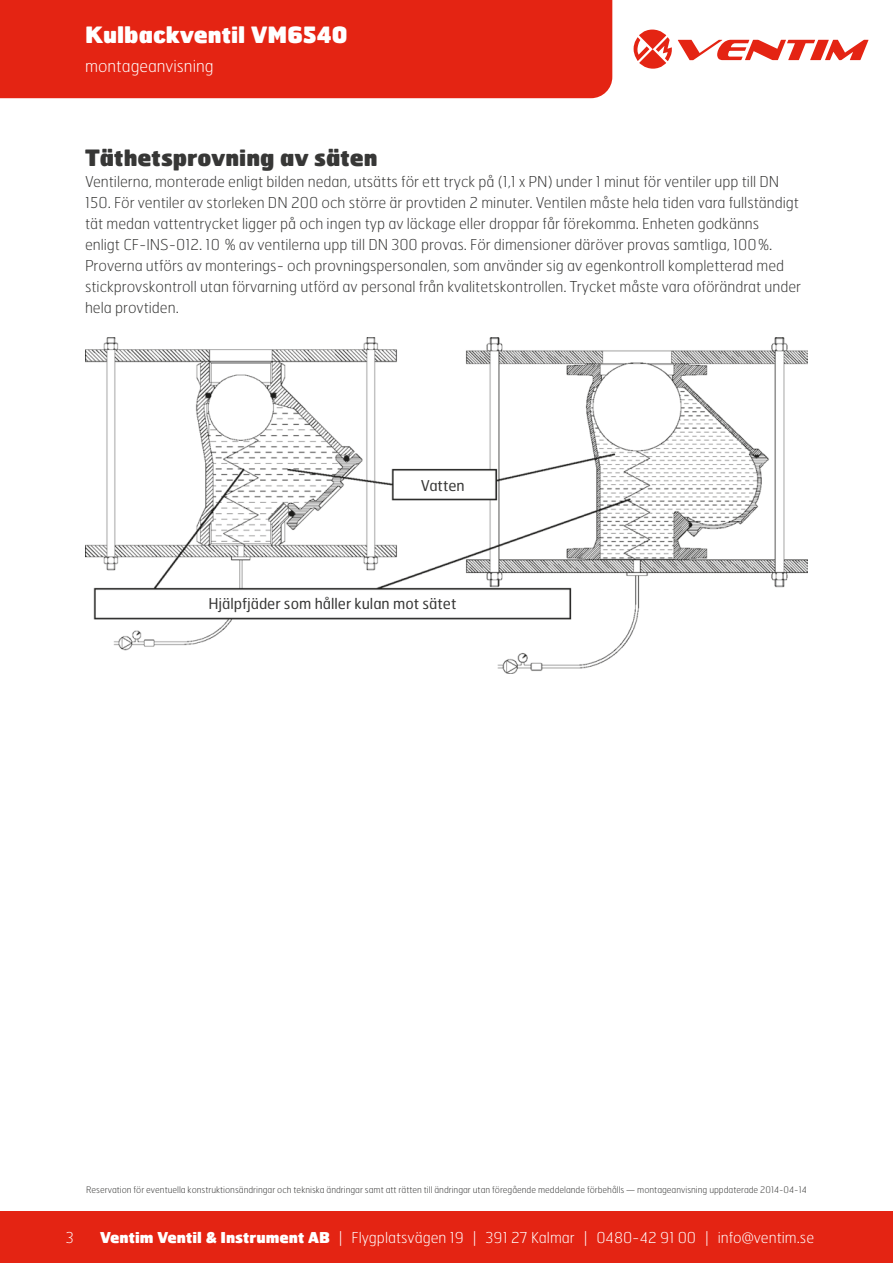
<style>
.page{position:relative;width:893px;height:1263px;background:#fff}
.page>*{position:absolute;margin:0;border:0;box-sizing:border-box;transform-origin:0 0}
.t1{font:900 22.5px "Hermes FB";color:#373736}
.t2{font:900 22.5px "Hermes FB";color:#fff}
.t3{font:100 16.5px "Hermes FB";color:#fff}
.t4{font:100 15px/21px "Hermes FB";color:#373736}
.t5{font:100 15px "Hermes FB";color:#fff}
.t6{font:15px "Hermes FB";color:#373736}
.t7{font:100 9px "Hermes FB";color:#373736}
.s1{font-weight:900}
</style>
<div class="page">
<div style="left:0;top:1212px;width:893px;height:51px;background:#e42413"></div>
<div style="left:0;top:0;width:612px;height:98px;background:#e42413"></div>
<svg style="left:634px;top:30px;width:38px;height:39px"></svg>
<svg style="left:678px;top:40px;width:190px;height:20px"></svg>
<img style="left:85px;top:337px;width:723px;height:337px">
<h1 class="t2" style="left:85px;top:20px;width:264px">Kulbackventil VM6540</h1>
<p class="t3" style="left:85px;top:55px;width:130px">montageanvisning</p>
<h1 class="t1" style="left:85px;top:143px;width:294px">Täthetsprovning av säten</h1>
<p class="t4" style="left:85px;top:171px;width:718px">Ventilerna, monterade enligt bilden nedan, utsätts för ett tryck på (1,1 x PN) under 1 minut för ventiler upp till DN 150. För ventiler av storleken DN 200 och större är provtiden 2 minuter. Ventilen måste hela tiden vara fullständigt tät medan vattentrycket ligger på och ingen typ av läckage eller droppar får förekomma. Enheten godkänns<br>enligt CF-INS-012. 10 % av ventilerna upp till DN 300 provas. För dimensioner däröver provas samtliga, 100 %.<br>Proverna utförs av monterings- och provningspersonalen, som använder sig av egenkontroll kompletterad med stickprovskontroll utan förvarning utförd av personal från kvalitetskontrollen. Trycket måste vara oförändrat under hela provtiden.</p>
<p class="t6" style="left:421px;top:476px;width:45px">Vatten</p>
<p class="t6" style="left:208px;top:594px;width:250px">Hjälpfjäder som håller kulan mot sätet</p>
<p class="t5" style="left:66px;top:1228px;width:9px">3</p>
<p class="t7" style="left:86px;top:1184px;width:722px">Reservation för eventuella konstruktionsändringar och tekniska ändringar samt att rätten till ändringar utan föregående meddelande förbehålls — montageanvisning uppdaterade 2014-04-14</p>
<p class="t5" style="left:100px;top:1228px;width:716px"><span class="s1">Ventim Ventil &amp; Instrument AB</span> | Flygplatsvägen 19 | 391 27 Kalmar | 0480-42 91 00 | info@ventim.se</p>
</div>
